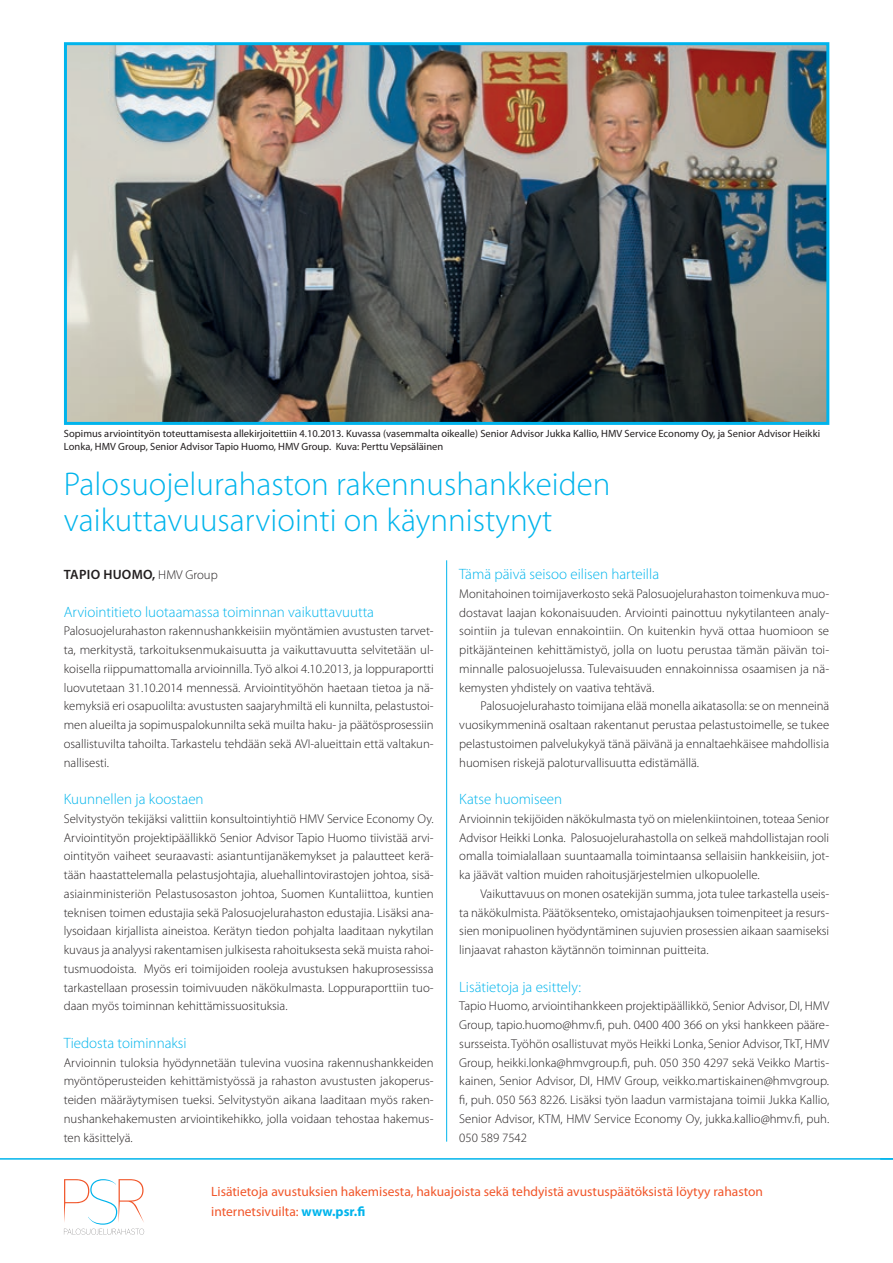
<style>
.page{position:relative;width:893px;height:1263px;background:#fff}
.page>*{position:absolute;margin:0;border:0;box-sizing:border-box;transform-origin:0 0}
.t1{font:300 33px/36px "Myriad Pro";color:#00b4ec}
.t2{font:300 15px "Myriad Pro";color:#00b4ec}
.t3{font:13.5px/19.5px "Myriad Pro";color:#f1562a}
.t4{font:600 13.5px "Myriad Pro";letter-spacing:.02em;color:#231f20}
.t5{font:300 12.75px/18.8px "Myriad Pro";color:#231f20;text-align:justify}
.t6{font:10.5px/12.6px "Myriad Pro";color:#231f20}
.s1{font-weight:300;font-size:12.75px}
.s2{font-weight:700;color:#00b4ec}
</style>
<div class="page">
<svg style="left:64px;top:1179px;width:80px;height:55px"></svg>
<hr style="left:0;top:1158px;width:893px;height:2px;background:#00b4ec">
<svg style="left:880px;top:1158px;width:13px;height:2px"></svg>
<img style="left:68px;top:46px;width:757px;height:375px">
<div style="left:64px;top:42px;width:765px;height:383px;border:3px solid #00b4ec"></div>
<hr style="left:446px;top:560px;width:1px;height:582px;background:#00b4ec">
<p class="t6" style="left:64px;top:427px;width:758px">Sopimus arviointityön toteuttamisesta allekirjoitettiin 4.10.2013. Kuvassa (vasemmalta oikealle) Senior Advisor Jukka Kallio, HMV Service Economy Oy, ja Senior Advisor Heikki<br>Lonka, HMV Group, Senior Advisor Tapio Huomo, HMV Group. Kuva: Perttu Vepsäläinen</p>
<h1 class="t1" style="left:64px;top:465px;width:548px">Palosuojelurahaston rakennushankkeiden vaikuttavuusarviointi on käynnistynyt</h1>
<p class="t4" style="left:64px;top:566px;width:155px">TAPIO H UOMO, <span class="s1">HMV Group</span></p>
<p class="t2" style="left:64px;top:602px;width:312px">Arviointitieto luotaamassa toiminnan vaikuttavuutta</p>
<p class="t5" style="left:64px;top:622px;width:371px">Palosuojelurahaston rakennushankkeisiin myöntämien avustusten tarvet&shy;ta, merkitystä, tarkoituksenmukaisuutta ja vaikuttavuutta selvitetään ul&shy;koisella riippumattomalla arvioinnilla. Työ alkoi 4.10.2013, ja loppuraportti luovutetaan 31.10.2014 mennessä. Arviointityöhön haetaan tietoa ja nä&shy;kemyksiä eri osapuolilta: avustusten saajaryhmiltä eli kunnilta, pelastustoi&shy;men alueilta ja sopimuspalokunnilta sekä muilta haku- ja päätösprosessiin osallistuvilta tahoilta. Tarkastelu tehdään sekä AVI-alueittain että valtakun&shy;nallisesti.</p>
<p class="t2" style="left:64px;top:790px;width:141px">Kuunnellen ja koostaen</p>
<p class="t5" style="left:64px;top:809px;width:371px">Selvitystyön tekijäksi valittiin konsultointiyhtiö HMV Service Economy Oy.<br>Arviointityön projektipäällikkö Senior Advisor Tapio Huomo tiivistää arvi&shy;ointityön vaiheet seuraavasti: asiantuntijanäkemykset ja palautteet kerä&shy;tään haastattelemalla pelastusjohtajia, aluehallintovirastojen johtoa, sisä&shy;asiainministeriön Pelastusosaston johtoa, Suomen Kuntaliittoa, kuntien teknisen toimen edustajia sekä Palosuojelurahaston edustajia. Lisäksi ana&shy;lysoidaan kirjallista aineistoa. Kerätyn tiedon pohjalta laaditaan nykytilan kuvaus ja analyysi rakentamisen julkisesta rahoituksesta sekä muista rahoi&shy;tusmuodoista. Myös eri toimijoiden rooleja avustuksen hakuprosessissa tarkastellaan prosessin toimivuuden näkökulmasta. Loppuraporttiin tuo&shy;daan myös toiminnan kehittämissuosituksia.</p>
<p class="t2" style="left:64px;top:1034px;width:124px">Tiedosta toiminnaksi</p>
<p class="t5" style="left:64px;top:1053px;width:371px">Arvioinnin tuloksia hyödynnetään tulevina vuosina rakennushankkeiden myöntöperusteiden kehittämistyössä ja rahaston avustusten jakoperus&shy;teiden määräytymisen tueksi. Selvitystyön aikana laaditaan myös raken&shy;nushankehakemusten arviointikehikko, jolla voidaan tehostaa hakemus&shy;ten käsittelyä.</p>
<p class="t2" style="left:459px;top:565px;width:201px">Tämä päivä seisoo eilisen harteilla</p>
<p class="t5" style="left:459px;top:584px;width:371px">Monitahoinen toimijaverkosto sekä Palosuojelurahaston toimenkuva muo&shy;dostavat laajan kokonaisuuden. Arviointi painottuu nykytilanteen analy&shy;sointiin ja tulevan ennakointiin. On kuitenkin hyvä ottaa huomioon se pitkäjänteinen kehittämistyö, jolla on luotu perustaa tämän päivän toi&shy;minnalle palosuojelussa. Tulevaisuuden ennakoinnissa osaamisen ja nä&shy;kemysten yhdistely on vaativa tehtävä.</p>
<p class="t5" style="left:459px;top:697px;width:372px;text-indent:21px">Palosuojelurahasto toimijana elää monella aikatasolla: se on menneinä vuosikymmeninä osaltaan rakentanut perustaa pelastustoimelle, se tukee pelastustoimen palvelukykyä tänä päivänä ja ennaltaehkäisee mahdollisia huomisen riskejä paloturvallisuutta edistämällä.</p>
<p class="t2" style="left:459px;top:790px;width:105px">Katse huomiseen</p>
<p class="t5" style="left:459px;top:809px;width:371px">Arvioinnin tekijöiden näkökulmasta työ on mielenkiintoinen, toteaa Senior Advisor Heikki Lonka. Palosuojelurahastolla on selkeä mahdollistajan rooli omalla toimialallaan suuntaamalla toimintaansa sellaisiin hankkeisiin, jot&shy;ka jäävät valtion muiden rahoitusjärjestelmien ulkopuolelle.</p>
<p class="t5" style="left:459px;top:884px;width:371px;text-indent:21px">Vaikuttavuus on monen osatekijän summa, jota tulee tarkastella useis&shy;ta näkökulmista. Päätöksenteko, omistajaohjauksen toimenpiteet ja resurs&shy;sien monipuolinen hyödyntäminen sujuvien prosessien aikaan saamiseksi linjaavat rahaston käytännön toiminnan puitteita.</p>
<p class="t2" style="left:459px;top:977px;width:123px">Lisätietoja ja esittely:</p>
<p class="t5" style="left:459px;top:997px;width:371px">Tapio Huomo, arviointihankkeen projektipäällikkö, Senior Advisor, DI, HMV Group, tapio.huomo@hmv.fi, puh. 0400 400 366 on yksi hankkeen pääre&shy;sursseista. Työhön osallistuvat myös Heikki Lonka, Senior Advisor, TkT, HMV Group, heikki.lonka@hmvgroup.fi, puh. 050 350 4297 sekä Veikko Martis&shy;kainen, Senior Advisor, DI, HMV Group, veikko.martiskainen@hmvgroup. fi, puh. 050 563 8226. Lisäksi työn laadun varmistajana toimii Jukka Kallio, Senior Advisor, KTM, HMV Service Economy Oy, jukka.kallio@hmv.fi, puh.<br>050 589 7542</p>
<p class="t3" style="left:211px;top:1182px;width:553px">Lisätietoja avustuksien hakemisesta, hakuajoista sekä tehdyistä avustuspäätöksistä löytyy rahaston internetsivuilta: <span class="s2">www.psr.fi</span></p>
</div>
